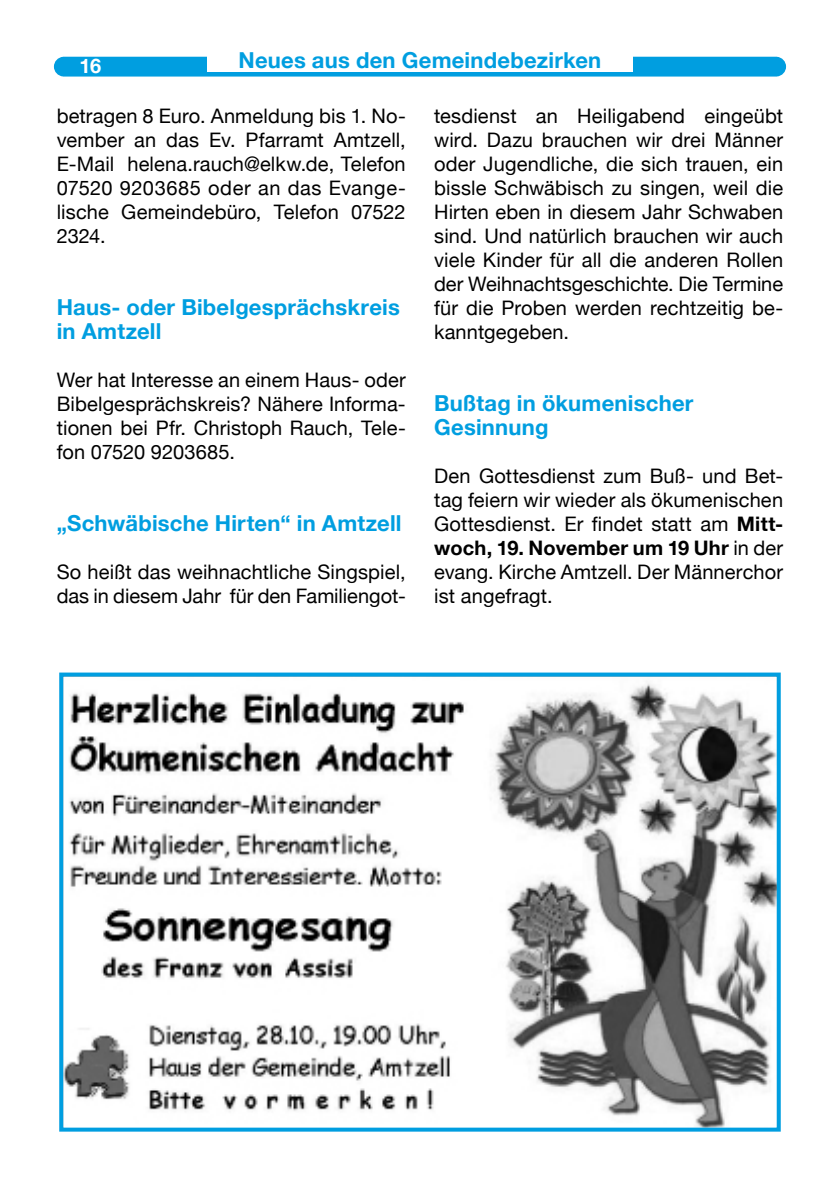
<style>
.page{position:relative;width:840px;height:1191px;background:#fff}
.page>*{position:absolute;margin:0;border:0;box-sizing:border-box;transform-origin:0 0}
.t1{font:700 22px/24px "Helvetica Neue";letter-spacing:.01em;color:#009ee0}
.t2{font:20px/24px "Helvetica Neue";letter-spacing:.005em;color:#000;text-align:justify}
.t3{font:700 20px "Helvetica Neue";color:#fff}
.s1{font-weight:700}
</style>
<div class="page">
<svg style="left:54px;top:57px;width:731px;height:20px;background:#0ca2e1"></svg>
<div style="left:207px;top:52px;width:425px;height:20px;background:#fff"></div>
<img style="left:64px;top:683px;width:711px;height:443px">
<div style="left:59px;top:672px;width:721px;height:459px;border:4px solid #009ee0"></div>
<p class="t3" style="left:79px;top:54px;width:23px">16</p>
<p class="t1" style="left:238px;top:48px;width:364px">Neues aus den Gemeindebezirken</p>
<p class="t2" style="left:57px;top:104px;width:350px">betragen 8 Euro. Anmeldung bis 1. No&shy;vember an das Ev. Pfarramt Amtzell, E-Mail helena.rauch@elkw.de, Telefon 07520 9203685 oder an das Evange&shy;lische Gemeindebüro, Telefon 07522<br>2324.</p>
<p class="t2" style="left:434px;top:104px;width:350px">tesdienst an Heiligabend eingeübt wird. Dazu brauchen wir drei Männer oder Jugendliche, die sich trauen, ein bissle Schwäbisch zu singen, weil die Hirten eben in diesem Jahr Schwaben sind. Und natürlich brauchen wir auch viele Kinder für all die anderen Rollen der Weihnachtsgeschichte. Die Termine für die Proben werden rechtzeitig be&shy;kanntgegeben.</p>
<p class="t1" style="left:57px;top:295px;width:344px">Haus- oder Bibelgesprächskreis in Amtzell</p>
<p class="t2" style="left:57px;top:368px;width:350px">Wer hat Interesse an einem Haus- oder Bibelgesprächskreis? Nähere Informa&shy;tionen bei Pfr. Christoph Rauch, Tele&shy;fon 07520 9203685.</p>
<p class="t1" style="left:434px;top:391px;width:261px">Bußtag in ökumenischer<br>Gesinnung</p>
<p class="t2" style="left:434px;top:464px;width:350px">Den Gottesdienst zum Buß- und Bet&shy;tag feiern wir wieder als ökumenischen Gottesdienst. Er findet statt am <span class="s1">Mitt&shy;woch, 19. November um 19 Uhr</span> in der evang. Kirche Amtzell. Der Männerchor ist angefragt.</p>
<p class="t1" style="left:57px;top:511px;width:346px">„Schwäbische Hirten“ in Amtzell</p>
<p class="t2" style="left:57px;top:560px;width:350px">So heißt das weihnachtliche Singspiel, das in diesem Jahr für den Familiengot-</p>
</div>
